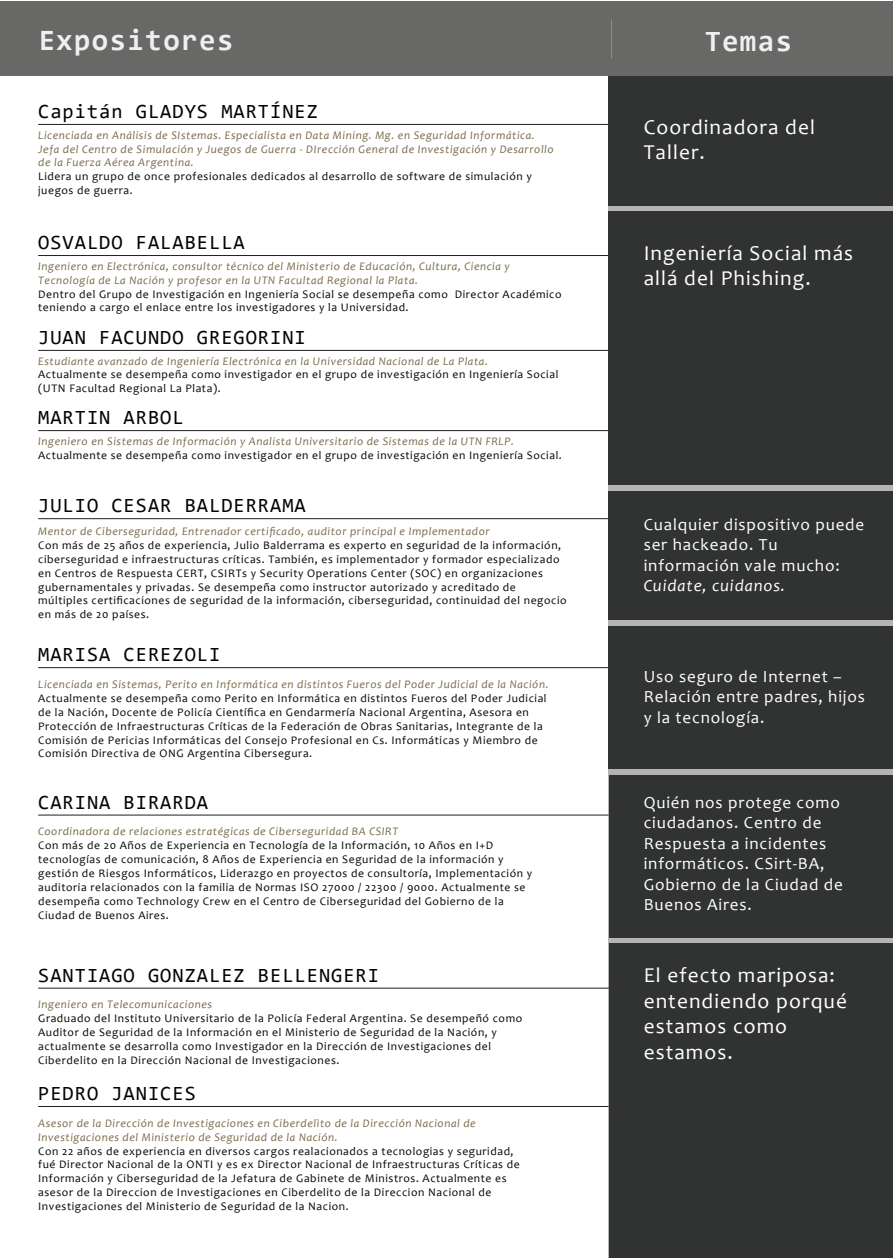
<style>
.page{position:relative;width:893px;height:1258px;background:#fff}
.page>*{position:absolute;margin:0;border:0;box-sizing:border-box;transform-origin:0 0}
.t1{font:700 29.7px "Consolas";letter-spacing:.05em;color:#fff}
.t2{font:21.3px/25.5px "Candara";letter-spacing:.05em;color:#fff}
.t3{font:20.25px "Consolas";letter-spacing:.05em;color:#040503}
.t4{font:16.95px/20.4px "Candara";letter-spacing:.05em;color:#fff}
.t5{font:italic 16.95px "Candara";letter-spacing:.05em;color:#fff}
.t6{font:11.55px/14px "Candara";letter-spacing:.05em;color:#040503}
.t7{font:italic 11.55px/14px "Candara";letter-spacing:.05em;color:#7a6b4a}
</style>
<div class="page">
<hr style="left:38px;top:518px;width:572px;height:1px;background:#231f20">
<hr style="left:38px;top:255px;width:593px;height:1px;background:#231f20">
<hr style="left:38px;top:350px;width:593px;height:1px;background:#231f20">
<hr style="left:38px;top:430px;width:593px;height:1px;background:#231f20">
<svg style="left:609px;top:206px;width:284px;height:1052px;background:#a1a1a0"></svg>
<div style="left:609px;top:491px;width:284px;height:129px;background:#313232"></div>
<hr style="left:38px;top:667px;width:572px;height:1px;background:#231f20">
<div style="left:609px;top:626px;width:284px;height:142px;background:#313232"></div>
<hr style="left:38px;top:815px;width:571px;height:1px;background:#231f20">
<div style="left:610px;top:775px;width:283px;height:162px;background:#313232"></div>
<hr style="left:38px;top:988px;width:572px;height:1px;background:#231f20">
<div style="left:610px;top:944px;width:283px;height:314px;background:#313232"></div>
<hr style="left:38px;top:1106px;width:571px;height:1px;background:#231f20">
<div style="left:609px;top:211px;width:284px;height:274px;background:#313232"></div>
<hr style="left:38px;top:124px;width:571px;height:1px;background:#231f20">
<div style="left:609px;top:76px;width:284px;height:130px;background:#313232"></div>
<div style="left:0;top:2px;width:893px;height:74px;background:#686967"></div>
<h1 class="t1" style="left:38px;top:21px;width:197px">Expositores</h1>
<h1 class="t1" style="left:704px;top:22px;width:90px">Temas</h1>
<h3 class="t3" style="left:38px;top:97px;width:281px">Capitán GLADYS MARTÍNEZ</h3>
<p class="t7" style="left:38px;top:128px;width:517px">Licenciada en Análisis de SIstemas. Especialista en Data Mining. Mg. en Seguridad Informática.<br>Jefa del Centro de Simulación y Juegos de Guerra - DIrección General de Investigación y Desarrollo de la Fuerza Aérea Argentina.</p>
<p class="t6" style="left:38px;top:169px;width:495px">Lidera un grupo de once profesionales dedicados al desarrollo de software de simulación y juegos de guerra.</p>
<h3 class="t3" style="left:38px;top:229px;width:208px">OSVALDO FALABELLA</h3>
<p class="t7" style="left:38px;top:259px;width:473px">Ingeniero en Electrónica, consultor técnico del Ministerio de Educación, Cultura, Ciencia y<br>Tecnología de La Nación y profesor en la UTN Facultad Regional la Plata.</p>
<p class="t6" style="left:38px;top:287px;width:525px">Dentro del Grupo de Investigación en Ingeniería Social se desempeña como Director Académico teniendo a cargo el enlace entre los investigadores y la Universidad.</p>
<h3 class="t3" style="left:38px;top:323px;width:269px">JUAN FACUNDO GREGORINI</h3>
<p class="t7" style="left:38px;top:354px;width:451px">Estudiante avanzado de Ingeniería Electrónica en la Universidad Nacional de La Plata.</p>
<p class="t6" style="left:38px;top:368px;width:522px">Actualmente se desempeña como investigador en el grupo de investigación en Ingeniería Social (UTN Facultad Regional La Plata).</p>
<h3 class="t3" style="left:38px;top:404px;width:147px">MARTIN ARBOL</h3>
<p class="t7" style="left:38px;top:434px;width:477px">Ingeniero en Sistemas de Información y Analista Universitario de Sistemas de la UTN FRLP.</p>
<p class="t6" style="left:38px;top:448px;width:525px">Actualmente se desempeña como investigador en el grupo de investigación en Ingeniería Social.</p>
<h3 class="t3" style="left:38px;top:492px;width:269px">JULIO CESAR BALDERRAMA</h3>
<p class="t7" style="left:38px;top:524px;width:453px">Mentor de Ciberseguridad, Entrenador certificado, auditor principal e Implementador</p>
<p class="t6" style="left:38px;top:538px;width:530px">Con más de 25 años de experiencia, Julio Balderrama es experto en seguridad de la información, ciberseguridad e infraestructuras críticas. También, es implementador y formador especializado en Centros de Respuesta CERT, CSIRTs y Security Operations Center (SOC) en organizaciones gubernamentales y privadas. Se desempeña como instructor autorizado y acreditado de múltiples certificaciones de seguridad de la información, ciberseguridad, continuidad del negocio en más de 20 países.</p>
<h3 class="t3" style="left:38px;top:641px;width:184px">MARISA CEREZOLI</h3>
<p class="t7" style="left:38px;top:677px;width:512px">Licenciada en Sistemas, Perito en Informática en distintos Fueros del Poder Judicial de la Nación.</p>
<p class="t6" style="left:38px;top:691px;width:510px">Actualmente se desempeña como Perito en Informática en distintos Fueros del Poder Judicial de la Nación, Docente de Policía Científica en Gendarmería Nacional Argentina, Asesora en Protección de Infraestructuras Críticas de la Federación de Obras Sanitarias, Integrante de la Comisión de Pericias Informáticas del Consejo Profesional en Cs. Informáticas y Miembro de Comisión Directiva de ONG Argentina Cibersegura.</p>
<h3 class="t3" style="left:38px;top:788px;width:171px">CARINA BIRARDA</h3>
<p class="t7" style="left:38px;top:824px;width:361px">Coordinadora de relaciones estratégicas de Ciberseguridad BA CSIRT</p>
<p class="t6" style="left:38px;top:838px;width:496px">Con más de 20 Años de Experiencia en Tecnología de la Información, 10 Años en I+D tecnologías de comunicación, 8 Años de Experiencia en Seguridad de la información y gestión de Riesgos Informáticos, Liderazgo en proyectos de consultoría, Implementación y auditoria relacionados con la familia de Normas ISO 27000 / 22300 / 9000. Actualmente se desempeña como Technology Crew en el Centro de Ciberseguridad del Gobierno de la Ciudad de Buenos Aires.</p>
<h3 class="t3" style="left:38px;top:961px;width:342px">SANTIAGO GONZALEZ BELLENGERI</h3>
<p class="t7" style="left:38px;top:997px;width:175px">Ingeniero en Telecomunicaciones</p>
<p class="t6" style="left:38px;top:1011px;width:486px">Graduado del Instituto Universitario de la Policía Federal Argentina. Se desempeñó como Auditor de Seguridad de la Información en el Ministerio de Seguridad de la Nación, y actualmente se desarrolla como Investigador en la Dirección de Investigaciones del Ciberdelito en la Dirección Nacional de Investigaciones.</p>
<h3 class="t3" style="left:38px;top:1079px;width:159px">PEDRO JANICES</h3>
<p class="t7" style="left:38px;top:1115px;width:439px">Asesor de la Dirección de Investigaciones en Ciberdelìto de la Dirección Nacional de<br>Investigaciones del Ministerio de Seguridad de la Nación.</p>
<p class="t6" style="left:38px;top:1143px;width:483px">Con 22 años de experiencia en diversos cargos realacionados a tecnologias y seguridad, fué Director Nacional de la ONTI y es ex Director Nacional de Infraestructuras Críticas de Información y Ciberseguridad de la Jefatura de Gabinete de Ministros. Actualmente es asesor de la Direccion de Investigaciones en Ciberdelito de la Direccion Nacional de Investigaciones del Ministerio de Seguridad de la Nacion.</p>
<h2 class="t2" style="left:644px;top:114px;width:173px">Coordinadora del<br>Taller.</h2>
<h2 class="t2" style="left:644px;top:240px;width:211px">Ingeniería Social más allá del Phishing.</h2>
<h3 class="t4" style="left:644px;top:514px;width:222px">Cualquier dispositivo puede ser hackeado. Tu información vale mucho:</h3>
<h3 class="t5" style="left:644px;top:575px;width:143px">Cuidate, cuidanos.</h3>
<h3 class="t4" style="left:644px;top:666px;width:223px">Uso seguro de Internet –<br>Relación entre padres, hijos y la tecnología.</h3>
<h3 class="t4" style="left:644px;top:792px;width:201px">Quién nos protege como ciudadanos. Centro de<br>Respuesta a incidentes informáticos. CSirt-BA,<br>Gobierno de la Ciudad de<br>Buenos Aires.</h3>
<h2 class="t2" style="left:644px;top:962px;width:205px">El efecto mariposa: entendiendo porqué estamos como estamos.</h2>
</div>
